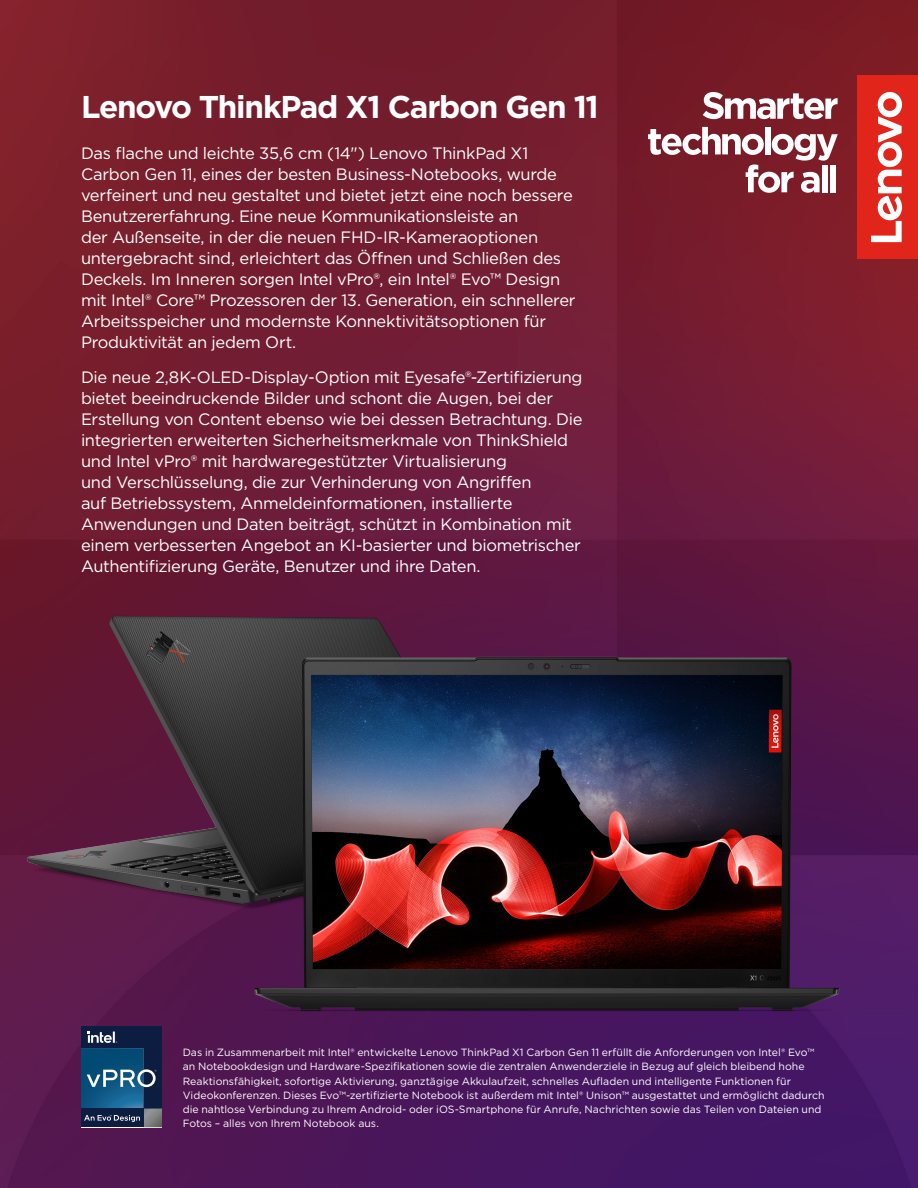
<style>
.page{position:relative;width:918px;height:1188px;background:#fff}
.page>*{position:absolute;margin:0;border:0;box-sizing:border-box;transform-origin:0 0}
.LEN-h1__product_name{font:700 31.5px "Gotham";letter-spacing:-.04em;color:#fff}
.LEN-p2__intro{font:16.5px/21px "Gotham";letter-spacing:-.02em;color:#fff}
.LEN-p4__specs{font:10.5px/14.2px "Gotham";color:#fff}
</style>
<div class="page">
<img style="left:0;top:0;width:918px;height:1188px">
<img style="left:14px;top:588px;width:491px;height:339px">
<img style="left:212px;top:613px;width:667px;height:434px">
<svg style="left:703px;top:92px;width:135px;height:27px"></svg>
<svg style="left:648px;top:127px;width:190px;height:66px"></svg>
<div style="left:822px;top:165px;width:6px;height:27px;background:#fff"></div>
<div style="left:830px;top:165px;width:6px;height:27px;background:#fff"></div>
<div style="left:857px;top:76px;width:61px;height:183px;background:#e1251b"></div>
<svg style="left:871px;top:92px;width:31px;height:150px"></svg>
<svg style="left:81px;top:1026px;width:81px;height:101px;background:#254b6e"></svg>
<p class="LEN-h1__product_name" style="left:81px;top:86px;width:519px">Lenovo ThinkPad X1 Carbon Gen 11</p>
<p class="LEN-p2__intro" style="left:81px;top:143px;width:496px">Das flache und leichte 35,6 cm (14") Lenovo ThinkPad X1<br>Carbon Gen 11, eines der besten Business-Notebooks, wurde verfeinert und neu gestaltet und bietet jetzt eine noch bessere Benutzererfahrung. Eine neue Kommunikationsleiste an<br>der Außenseite, in der die neuen FHD-IR-Kameraoptionen untergebracht sind, erleichtert das Öffnen und Schließen des Deckels. Im Inneren sorgen Intel vPro®, ein Intel® Evo™ Design mit Intel® Core™ Prozessoren der 13. Generation, ein schnellerer Arbeitsspeicher und modernste Konnektivitätsoptionen für Produktivität an jedem Ort.</p>
<p class="LEN-p2__intro" style="left:81px;top:366px;width:503px">Die neue 2,8K-OLED-Display-Option mit Eyesafe®-Zertifizierung bietet beeindruckende Bilder und schont die Augen, bei der Erstellung von Content ebenso wie bei dessen Betrachtung. Die integrierten erweiterten Sicherheitsmerkmale von ThinkShield und Intel vPro® mit hardwaregestützter Virtualisierung<br>und Verschlüsselung, die zur Verhinderung von Angriffen<br>auf Betriebssystem, Anmeldeinformationen, installierte Anwendungen und Daten beiträgt, schützt in Kombination mit einem verbesserten Angebot an KI-basierter und biometrischer Authentifizierung Geräte, Benutzer und ihre Daten.</p>
<p class="LEN-p4__specs" style="left:183px;top:1045px;width:643px">Das in Zusammenarbeit mit Intel® entwickelte Lenovo ThinkPad X1 Carbon Gen 11 erfüllt die Anforderungen von Intel® Evo™ an Notebookdesign und Hardware-Spezifikationen sowie die zentralen Anwenderziele in Bezug auf gleich bleibend hohe Reaktionsfähigkeit, sofortige Aktivierung, ganztägige Akkulaufzeit, schnelles Aufladen und intelligente Funktionen für Videokonferenzen. Dieses Evo™-zertifizierte Notebook ist außerdem mit Intel® Unison™ ausgestattet und ermöglicht dadurch die nahtlose Verbindung zu Ihrem Android- oder iOS-Smartphone für Anrufe, Nachrichten sowie das Teilen von Dateien und Fotos – alles von Ihrem Notebook aus.</p>
</div>
